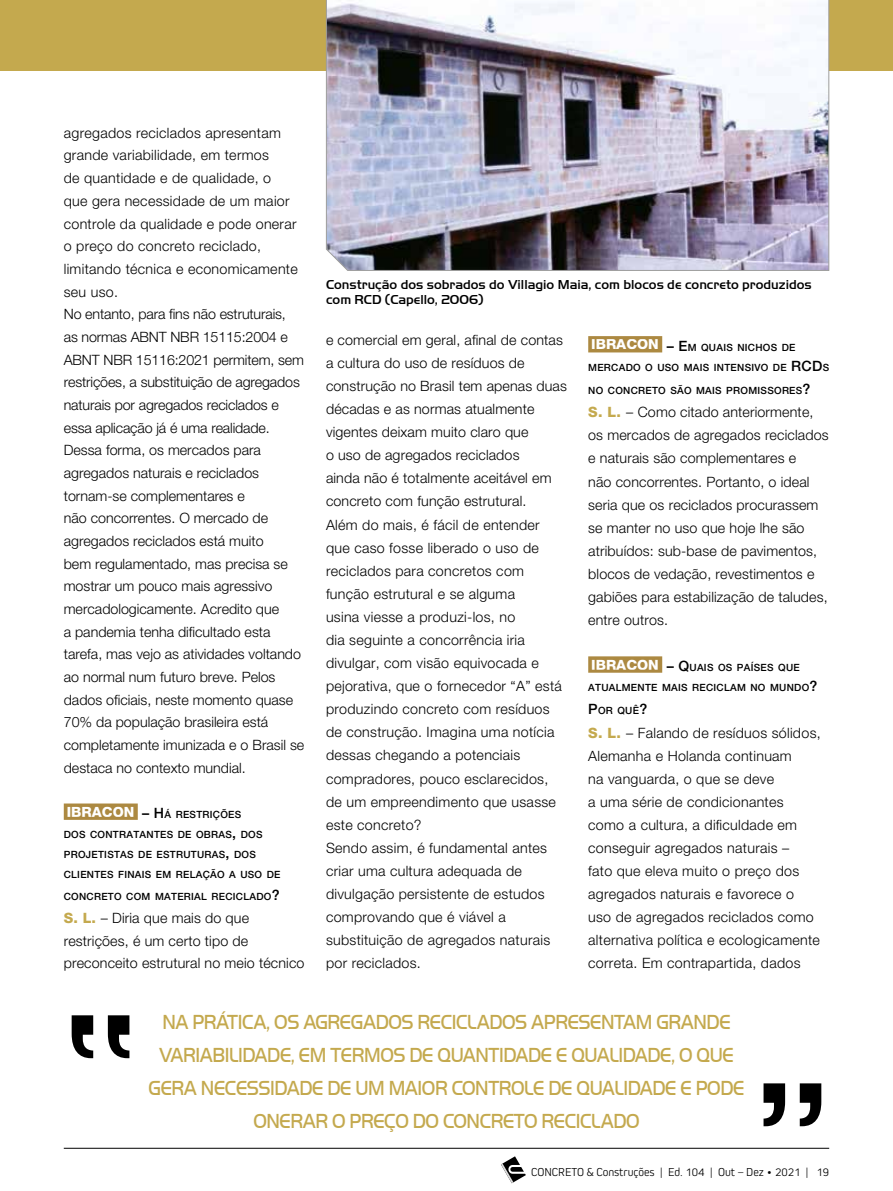
<style>
.page{position:relative;width:893px;height:1191px;background:#fff}
.page>*{position:absolute;margin:0;border:0;box-sizing:border-box;transform-origin:0 0}
.t1{font:144.9px "AF Interface Two";color:#000}
.t2{font:21px/33px "Handel Got D Ligh";letter-spacing:-.02em;color:#c4a94e;text-align:center;scale:.9 1}
.t3{font:300 14.25px/23.1px "Helvetica Neue LT Std";letter-spacing:.01em;color:#000}
.t4{font:500 13.5px/15px "Handel Got D";color:#000}
.t5{font:300 12px "Kiro";color:#000}
.t6{font:500 10.05px/19.8px "Helvetica Neue LT Std";letter-spacing:.03em;color:#000}
.s1{font-size:14.25px}
.s2{font-weight:800;color:#c4a94e}
</style>
<div class="page">
<svg style="left:501px;top:1156px;width:25px;height:27px"></svg>
<hr style="left:64px;top:1148px;width:765px;height:1px;background:#000">
<div style="left:0;top:0;width:893px;height:70px;background:#c4a94e"></div>
<div style="left:65px;top:805px;width:71px;height:13px;background:#ac8941"></div>
<div style="left:64px;top:803px;width:74px;height:17px;border:3px solid #ac8941"></div>
<div style="left:590px;top:337px;width:71px;height:14px;background:#ac8941"></div>
<div style="left:588px;top:336px;width:74px;height:16px;border:3px solid #ac8941"></div>
<div style="left:590px;top:658px;width:71px;height:13px;background:#ac8941"></div>
<div style="left:588px;top:656px;width:74px;height:16px;border:3px solid #ac8941"></div>
<img style="left:326px;top:0;width:504px;height:271px">
<p class="t3" style="left:64px;top:121px;width:242px;line-height:22.6px">agregados reciclados apresentam grande variabilidade, em termos<br>de quantidade e de qualidade, o<br>que gera necessidade de um maior controle da qualidade e pode onerar o preço do concreto reciclado, limitando técnica e economicamente seu uso.<br>No entanto, para fins não estruturais,<br>as normas ABNT NBR 15115:2004 e<br>ABNT NBR 15116:2021 permitem, sem restrições, a substituição de agregados naturais por agregados reciclados e essa aplicação já é uma realidade.<br>Dessa forma, os mercados para agregados naturais e reciclados tornam-se complementares e<br>não concorrentes. O mercado de agregados reciclados está muito<br>bem regulamentado, mas precisa se mostrar um pouco mais agressivo mercadologicamente. Acredito que<br>a pandemia tenha dificultado esta tarefa, mas vejo as atividades voltando ao normal num futuro breve. Pelos dados oficiais, neste momento quase<br>70% da população brasileira está completamente imunizada e o Brasil se destaca no contexto mundial.</p>
<p class="t6" style="left:64px;top:804px;width:218px"><sup>IBRACON</sup> <span class="s1">– H</span>Á RESTRIÇÕES<br>DOS CONTRATANTES DE OBRAS<span class="s1">,</span> DOS<br>PROJETISTAS DE ESTRUTURAS<span class="s1">,</span> DOS<br>CLIENTES FINAIS EM RELAÇÃO A USO DE</p>
<p class="t6" style="left:64px;top:886px;width:217px">CONCRETO COM MATERIAL RECICLADO<span class="s1">?</span></p>
<p class="t3" style="left:64px;top:906px;width:242px;line-height:22.6px"><span class="s2">S. L.</span> – Diria que mais do que restrições, é um certo tipo de preconceito estrutural no meio técnico</p>
<p class="t4" style="left:326px;top:277px;width:487px">Construção dos sobrados do Villagio Maia, com blocos de concreto produzidos com RCD (Capello, 2006)</p>
<p class="t3" style="left:326px;top:328px;width:242px">e comercial em geral, afinal de contas a cultura do uso de resíduos de construção no Brasil tem apenas duas décadas e as normas atualmente vigentes deixam muito claro que<br>o uso de agregados reciclados<br>ainda não é totalmente aceitável em concreto com função estrutural.<br>Além do mais, é fácil de entender que caso fosse liberado o uso de reciclados para concretos com função estrutural e se alguma<br>usina viesse a produzi-los, no<br>dia seguinte a concorrência iria divulgar, com visão equivocada e pejorativa, que o fornecedor “A” está produzindo concreto com resíduos de construção. Imagina uma notícia dessas chegando a potenciais compradores, pouco esclarecidos, de um empreendimento que usasse este concreto?<br>Sendo assim, é fundamental antes criar uma cultura adequada de divulgação persistente de estudos comprovando que é viável a substituição de agregados naturais por reciclados.</p>
<p class="t6" style="left:588px;top:337px;width:214px"><sup>IBRACON</sup> <span class="s1">– E</span>M QUAIS NICHOS DE<br>MERCADO O USO MAIS INTENSIVO DE <span class="s1">RCD</span></p>
<p class="t6" style="left:823px;top:357px;width:8px">S</p>
<p class="t6" style="left:588px;top:380px;width:224px">NO CONCRETO SÃO MAIS PROMISSORES<span class="s1">?</span></p>
<p class="t3" style="left:588px;top:400px;width:242px"><span class="s2">S. L.</span> – Como citado anteriormente, os mercados de agregados reciclados e naturais são complementares e<br>não concorrentes. Portanto, o ideal seria que os reciclados procurassem se manter no uso que hoje lhe são atribuídos: sub-base de pavimentos, blocos de vedação, revestimentos e gabiões para estabilização de taludes, entre outros.</p>
<p class="t6" style="left:588px;top:657px;width:231px"><sup>IBRACON</sup> <span class="s1">– Q</span>UAIS OS PAÍSES QUE<br>ATUALMENTE MAIS RECICLAM NO MUNDO<span class="s1">?</span></p>
<p class="t6" style="left:588px;top:701px;width:61px"><span class="s1">P</span>OR QUÊ<span class="s1">?</span></p>
<p class="t3" style="left:588px;top:720px;width:234px"><span class="s2">S. L.</span> – Falando de resíduos sólidos,<br>Alemanha e Holanda continuam<br>na vanguarda, o que se deve<br>a uma série de condicionantes como a cultura, a dificuldade em conseguir agregados naturais –<br>fato que eleva muito o preço dos agregados naturais e favorece o<br>uso de agregados reciclados como alternativa política e ecologicamente correta. Em contrapartida, dados</p>
<h1 class="t1" style="left:64px;top:970px;width:76px">“</h1>
<h2 class="t2" style="left:149px;top:1005px;width:663px">NA PRÁTICA, OS AGREGADOS RECICLADOS APRESENTAM GRANDE<br>VARIABILIDADE, EM TERMOS DE QUANTIDADE E QUALIDADE, O QUE<br>GERA NECESSIDADE DE UM MAIOR CONTROLE DE QUALIDADE E PODE</h2>
<h2 class="t2" style="left:253px;top:1104px;width:431px">ONERAR O PREÇO DO CONCRETO RECICLADO</h2>
<p class="t5" style="left:531px;top:1164px;width:300px">CONCRETO &amp; Construções | Ed. 104 | Out – Dez • 2021 | 19</p>
</div>
